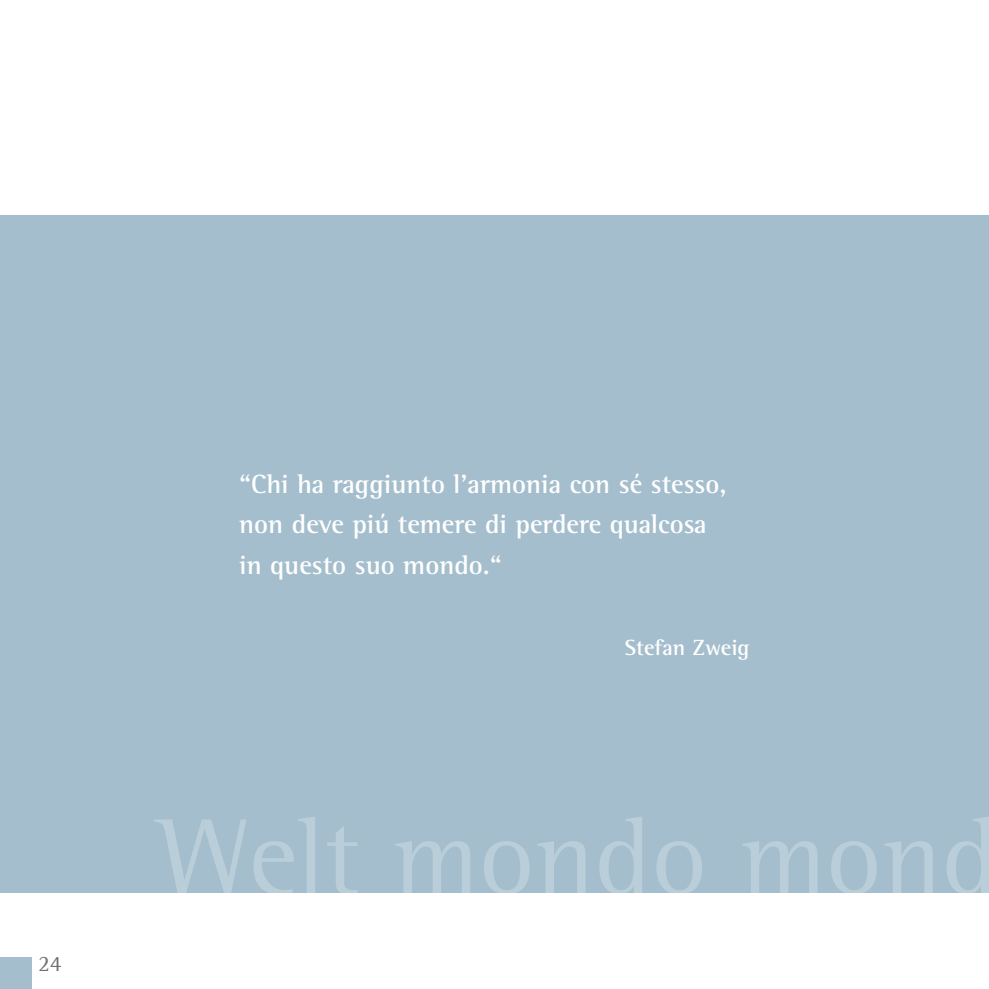
<style>
.page{position:relative;width:989px;height:989px;background:#fff}
.page>*{position:absolute;margin:0;border:0;box-sizing:border-box;transform-origin:0 0}
.t1{font:109.58px "Rotis Semi Serif";color:#baceda}
.t2{font:700 27px/40.5px "Rotis Semi Serif";color:#fff}
.t3{font:700 22.5px "Rotis Semi Serif";color:#fff}
.t4{font:22.5px "Rotis Semi Serif";color:#706f6f}
</style>
<div class="page">
<div style="left:0;top:215px;width:989px;height:678px;background:#a5becd"></div>
<div style="left:0;top:957px;width:32px;height:32px;background:#a5becd"></div>
<p class="t4" style="left:38px;top:950px;width:25px">24</p>
<p class="t2" style="left:239px;top:463px;width:489px">“Chi ha raggiunto l’armonia con sé stesso, non deve piú temere di perdere qualcosa in questo suo mondo.“</p>
<p class="t3" style="left:625px;top:633px;width:126px">Stefan Zweig</p>
<h1 class="t1" style="left:159px;top:792px;width:840px">Welt mondo mond</h1>
</div>
